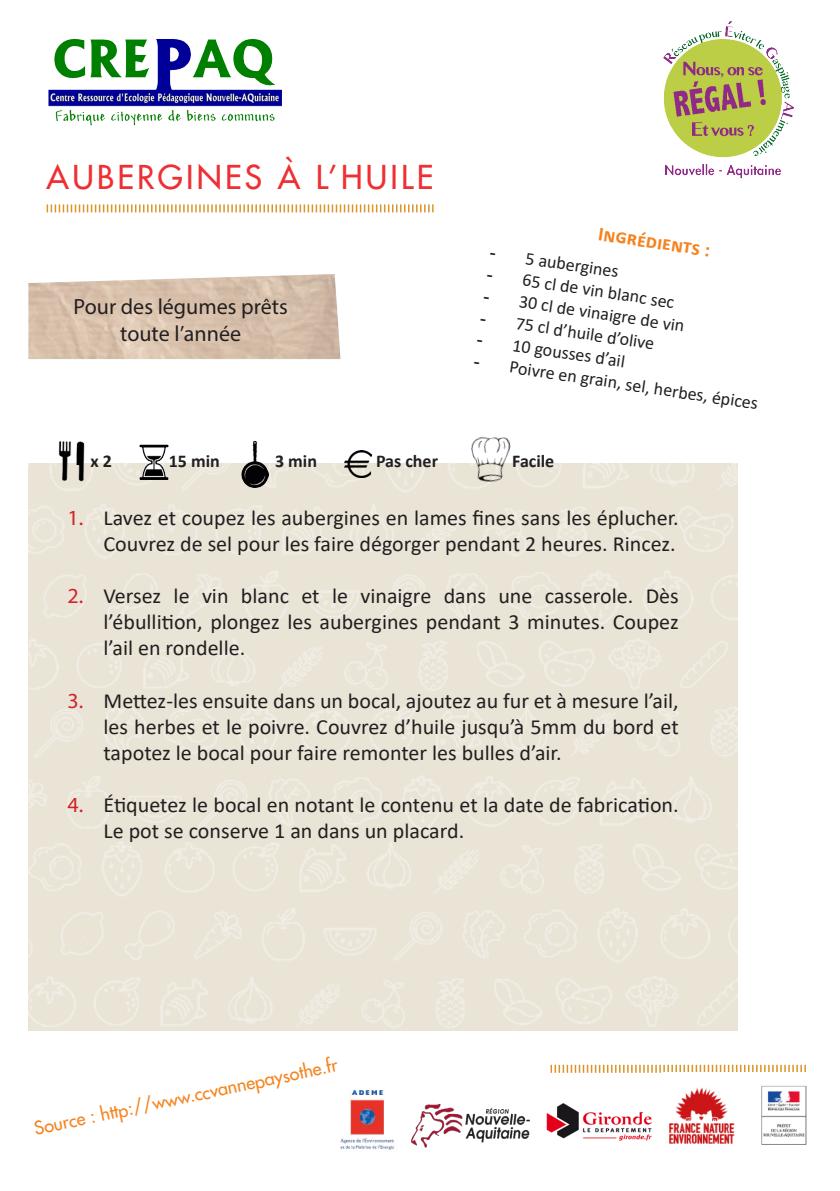
<style>
.page{position:relative;width:840px;height:1191px;background:#fff}
.page>*{position:absolute;margin:0;border:0;box-sizing:border-box;transform-origin:0 0}
.t1{font:32px "Futura LT";letter-spacing:.1em;color:#ee2f34}
.t2{font:22px/26.4px "Myriad Pro";color:#231f20;text-align:center}
.t3{font:21.6px/26px "Calibri";color:#231f20;text-align:justify}
.t4{font:700 20px "Calibri";color:#f58420}
.t5{font:18px "Calibri";color:#231f20}
.t6{font:18px "Futura LT";color:#f58420}
.t7{font:700 18px "Calibri";color:#231f20}
.s1{font-family:"Microsoft Sans Serif"}
.s2{font-family:"Myriad Pro";color:#d1232a}
</style>
<div class="page">
<svg style="left:47px;top:204px;width:386px;height:8px"></svg>
<img style="left:28px;top:463px;width:709px;height:567px">
<img style="left:28px;top:274px;width:312px;height:85px">
<svg style="left:550px;top:1064px;width:255px;height:8px"></svg>
<img style="left:663px;top:21px;width:132px;height:158px">
<img style="left:344px;top:450px;width:27px;height:27px">
<img style="left:456px;top:436px;width:71px;height:60px">
<img style="left:48px;top:39px;width:234px;height:87px">
<img style="left:58px;top:441px;width:27px;height:41px">
<img style="left:139px;top:444px;width:30px;height:42px">
<img style="left:241px;top:441px;width:27px;height:48px">
<img style="left:411px;top:1103px;width:119px;height:45px">
<img style="left:340px;top:1089px;width:54px;height:63px">
<img style="left:669px;top:1085px;width:138px;height:60px">
<img style="left:546px;top:1103px;width:106px;height:38px">
<p class="t1" style="left:47px;top:156px;width:388px">AUBERGINES À L’HUILE</p>
<p class="t2" style="left:74px;top:293px;width:215px">Pour des légumes prêts toute l’année</p>
<p class="t4" style="left:600px;top:220px;width:114px;rotate:8deg">Ingrédients :</p>
<p class="t5" style="left:492px;top:239px;width:131px;rotate:9deg"><span class="s1">-</span> 5 aubergines</p>
<p class="t5" style="left:489px;top:261px;width:191px;rotate:9deg"><span class="s1">-</span> 65 cl de vin blanc sec</p>
<p class="t5" style="left:485px;top:282px;width:204px;rotate:9deg"><span class="s1">-</span> 30 cl de vinaigre de vin</p>
<p class="t5" style="left:482px;top:304px;width:177px;rotate:9deg"><span class="s1">-</span> 75 cl d’huile d’olive</p>
<p class="t5" style="left:479px;top:326px;width:151px;rotate:9deg"><span class="s1">-</span> 10 gousses d’ail</p>
<p class="t5" style="left:476px;top:347px;width:288px;rotate:9deg"><span class="s1">-</span> Poivre en grain, sel, herbes, épices</p>
<p class="t7" style="left:90px;top:448px;width:23px">x 2</p>
<p class="t7" style="left:169px;top:448px;width:53px">15 min</p>
<p class="t7" style="left:275px;top:448px;width:43px">3 min</p>
<p class="t7" style="left:376px;top:448px;width:64px">Pas cher</p>
<p class="t7" style="left:512px;top:448px;width:44px">Facile</p>
<p class="t3" style="left:67px;top:505px;width:612px;text-align:right"><span class="s2">1.</span> Lavez et coupez les aubergines en lames fines sans les éplucher.<br>Couvrez de sel pour les faire dégorger pendant 2 heures. Rincez.</p>
<p class="t3" style="left:103px;top:583px;width:576px;text-indent:-36px"><span class="s2">2.</span> Versez le vin blanc et le vinaigre dans une casserole. Dès l’ébullition, plongez les aubergines pendant 3 minutes. Coupez l’ail en rondelle.</p>
<p class="t3" style="left:103px;top:687px;width:576px;text-indent:-36px"><span class="s2">3.</span> Mettez-les ensuite dans un bocal, ajoutez au fur et à mesure l’ail, les herbes et le poivre. Couvrez d’huile jusqu’à 5mm du bord et tapotez le bocal pour faire remonter les bulles d’air.</p>
<p class="t3" style="left:103px;top:791px;width:576px;text-indent:-36px"><span class="s2">4.</span> Étiquetez le bocal en notant le contenu et la date de fabrication.<br>Le pot se conserve 1 an dans un placard.</p>
<p class="t6" style="left:32px;top:1117px;width:311px;rotate:-12deg">Source : http://www.ccvannepaysothe.fr</p>
</div>
